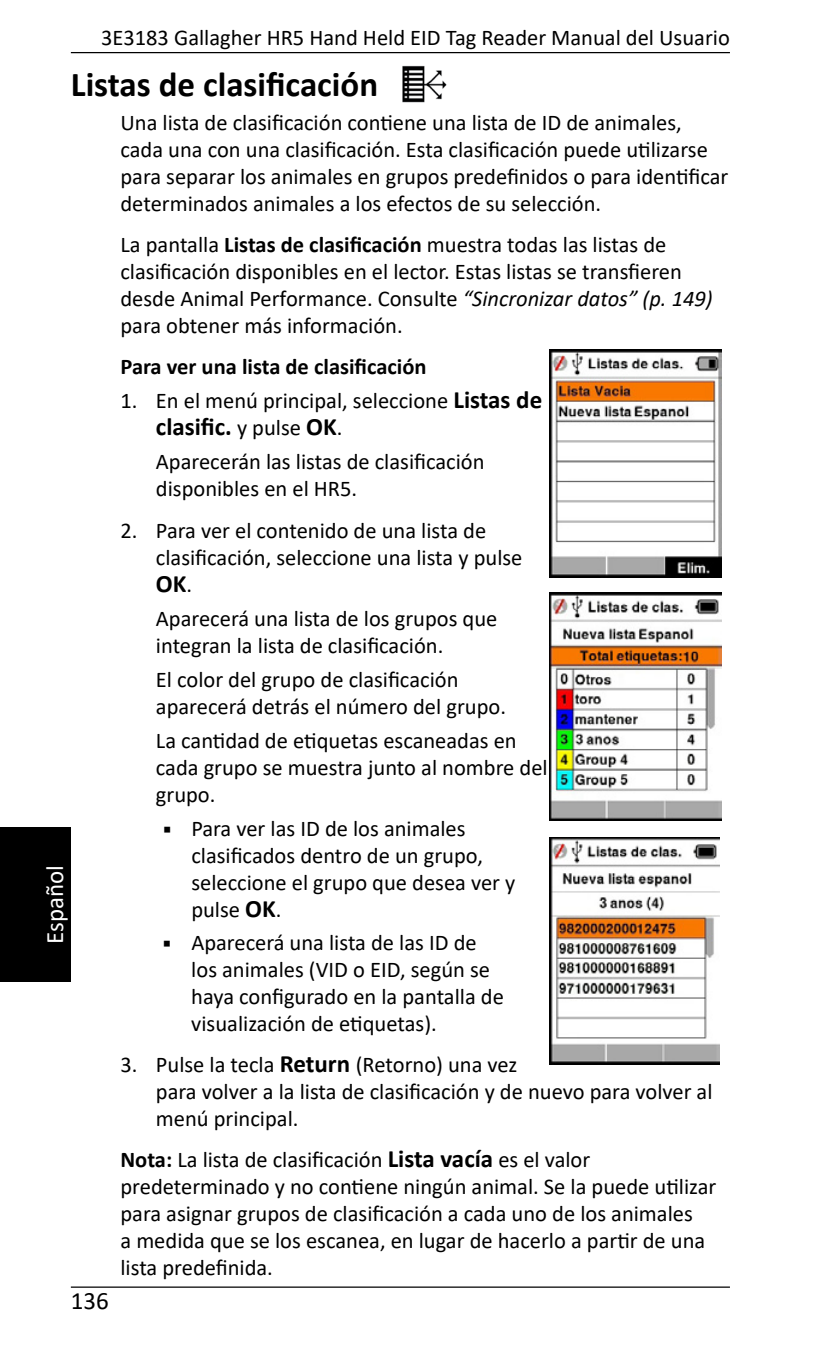
<style>
.page{position:relative;width:815px;height:1347px;background:#fff}
.page>*{position:absolute;margin:0;border:0;box-sizing:border-box;transform-origin:0 0}
.t1{font:700 35px "Calibri";color:#000}
.t2{font:700 25px "Calibri";color:#000}
.t3{font:25px "Calibri";color:#fff}
.t4{font:25px "Calibri";color:#000}
.t5{font:22.5px/27px "Calibri";color:#000}
.t6{font:700 22.5px "Calibri";color:#000}
.s1{font-weight:700}
.s2{font-style:italic}
.s3{font-weight:700;font-size:25px}
.s4{font-weight:400;font-size:22.5px}
.s5{font-family:"Galaxie Polaris"}
</style>
<div class="page">
<hr style="left:71px;top:1286px;width:659px;height:1px;background:#000">
<hr style="left:71px;top:52px;width:659px;height:1px;background:#000">
<div style="left:0;top:827px;width:71px;height:154px;background:#000"></div>
<img style="left:402px;top:65px;width:45px;height:38px">
<img style="left:550px;top:349px;width:171px;height:229px">
<img style="left:550px;top:593px;width:172px;height:227px">
<img style="left:550px;top:837px;width:170px;height:227px">
<p class="t5" style="left:101px;top:23px;width:630px">3E3183 Gallagher HR5 Hand Held EID Tag Reader Manual del Usuario</p>
<h1 class="t1" style="left:71px;top:59px;width:309px">Listas de clasificación</h1>
<p class="t5" style="left:120px;top:108px;width:609px">Una lista de clasificación contiene una lista de ID de animales, cada una con una clasificación. Esta clasificación puede utilizarse para separar los animales en grupos predefinidos o para identificar determinados animales a los efectos de su selección.</p>
<p class="t5" style="left:120px;top:230px;width:594px">La pantalla <span class="s1">Listas de clasificación</span> muestra todas las listas de clasificación disponibles en el lector. Estas listas se transfieren desde Animal Performance. Consulte <span class="s2">“Sincronizar datos” (p. 149) </span>para obtener más información.</p>
<p class="t6" style="left:120px;top:351px;width:308px">Para ver una lista de clasificación</p>
<p class="t5" style="left:120px;top:387px;width:423px">1. En el menú principal, seleccione <span class="s3">Listas de</span></p>
<p class="t2" style="left:156px;top:409px;width:188px">clasific. <span class="s4">y pulse</span> OK<span class="s4">.</span></p>
<p class="t5" style="left:156px;top:448px;width:330px">Aparecerán las listas de clasificación disponibles en el HR5.</p>
<p class="t5" style="left:156px;top:516px;width:368px;text-indent:-35px">2. Para ver el contenido de una lista de clasificación, seleccione una lista y pulse</p>
<p class="t2" style="left:156px;top:565px;width:38px">OK<span class="s4">.</span></p>
<p class="t5" style="left:156px;top:604px;width:343px">Aparecerá una lista de los grupos que integran la lista de clasificación.</p>
<p class="t5" style="left:156px;top:665px;width:352px">El color del grupo de clasificación aparecerá detrás el número del grupo.</p>
<p class="t5" style="left:156px;top:726px;width:393px">La cantidad de etiquetas escaneadas en cada grupo se muestra junto al nombre del grupo.</p>
<p class="t5" style="left:191px;top:814px;width:326px;text-indent:-28px"><span class="s5">Υ</span> Para ver las ID de los animales clasificados dentro de un grupo, seleccione el grupo que desea ver y pulse <span class="s3">OK</span>.</p>
<p class="t5" style="left:191px;top:928px;width:314px;text-indent:-28px"><span class="s5">Υ</span> Aparecerá una lista de las ID de los animales (VID o EID, según se haya configurado en la pantalla de visualización de etiquetas).</p>
<p class="t5" style="left:156px;top:1050px;width:558px;text-indent:-35px">3. Pulse la tecla <span class="s3">Return</span> (Retorno) una vez<br>para volver a la lista de clasificación y de nuevo para volver al menú principal.</p>
<p class="t5" style="left:120px;top:1145px;width:597px"><span class="s1">Nota:</span> La lista de clasificación <span class="s3">Lista vacía</span> es el valor predeterminado y no contiene ningún animal. Se la puede utilizar para asignar grupos de clasificación a cada uno de los animales<br>a medida que se los escanea, en lugar de hacerlo a partir de una lista predefinida.</p>
<p class="t3" style="left:37px;top:944px;width:81px;rotate:-90deg">Español</p>
<p class="t4" style="left:71px;top:1283px;width:40px">136</p>
</div>
